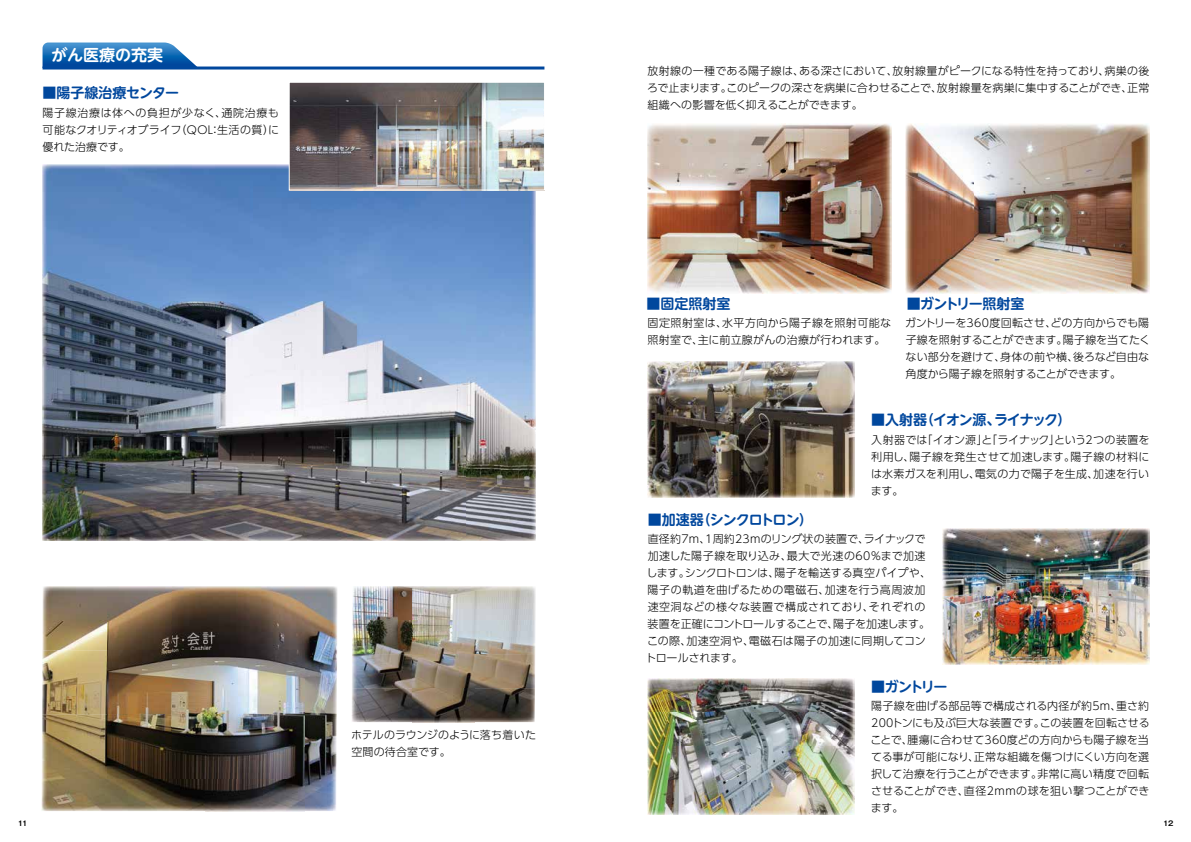
<style>
.page{position:relative;width:1191px;height:842px;background:#fff}
.page>*{position:absolute;margin:0;border:0;box-sizing:border-box;transform-origin:0 0}
.t1{font:16px "UD Shin M Go Pro De Bold 90 pv RKSJ H";letter-spacing:-.005em;color:#fff}
.t2{font:14px "UD Shin M Go Pro De Bold 90 pv RKSJ H";letter-spacing:-.06em;color:#00479d}
.t3{font:14px "UD Shin M Go Pro De Bold 90 pv RKSJ H";letter-spacing:-.01em;color:#00479d}
.t4{font:11px/17px "UD Shin Go Pro Light 90 pv RKSJ H";letter-spacing:.01em;color:#000}
.t5{font:11px/17px "UD Shin Go Pro Light 90 pv RKSJ H";letter-spacing:.03em;color:#000}
.t6{font:11px/17px "UD Shin Go Pro Light 90 pv RKSJ H";letter-spacing:-.015em;color:#000}
.t7{font:11px/17px "UD Shin Go Pro Light 90 pv RKSJ H";letter-spacing:-.02em;color:#000}
.t8{font:11px/17px "UD Shin Go Pro Light 90 pv RKSJ H";letter-spacing:-.01em;color:#000}
.t9{font:11px/17px "UD Shin Go Pro Light 90 pv RKSJ H";letter-spacing:-.03em;color:#000}
.t10{font:11px/17px "UD Shin Go Pro Light 90 pv RKSJ H";letter-spacing:.06em;color:#000}
.t11{font:11px "UD Shin Go Pro Light 90 pv RKSJ H";letter-spacing:.035em;color:#000}
.t12{font:11px "UD Shin Go Pro Light 90 pv RKSJ H";letter-spacing:.05em;color:#000}
.t13{font:11px "UD Shin Go Pro Light 90 pv RKSJ H";letter-spacing:.045em;color:#000}
.t14{font:11px "UD Shin Go Pro Light 90 pv RKSJ H";letter-spacing:-.025em;color:#000}
.t15{font:11px "UD Shin Go Pro Light 90 pv RKSJ H";letter-spacing:-.05em;color:#000}
.t16{font:7px "Gothic MB101 Pro De Bold 90 pv RKSJ H";color:#000}
</style>
<div class="page">
<img style="left:42px;top:164px;width:494px;height:377px">
<img style="left:647px;top:123px;width:244px;height:171px">
<img style="left:905px;top:123px;width:244px;height:171px">
<img style="left:41px;top:586px;width:296px;height:225px">
<img style="left:351px;top:586px;width:185px;height:136px">
<img style="left:647px;top:361px;width:207px;height:136px">
<img style="left:647px;top:679px;width:207px;height:136px">
<img style="left:942px;top:528px;width:207px;height:136px">
<img style="left:291px;top:84px;width:252px;height:105px">
<div style="left:289px;top:82px;width:256px;height:109px;border:1px solid #fff"></div>
<svg style="left:43px;top:43px;width:155px;height:24px;background:#2c76ba"></svg>
<hr style="left:43px;top:67px;width:501px;height:3px;background:#00479d">
<h1 class="t1" style="left:51px;top:42px;width:113px">がん医療の充実</h1>
<p class="t3" style="left:43px;top:81px;width:138px">■陽子線治療センター</p>
<p class="t10" style="left:175px;top:104px;width:105px;text-indent:-133px">陽子線治療は体への負担が少なく、<br>（QOL 生活の質に）</p>
<p class="t4" style="left:221px;top:104px;width:59px">通院治療も</p>
<p class="t7" style="left:43px;top:121px;width:140px">可能なクオリティオブライフ優れた治療です。</p>
<p class="t4" style="left:210px;top:121px;width:12px">：</p>
<p class="t16" style="left:18px;top:817px;width:11px">11</p>
<p class="t4" style="left:351px;top:726px;width:186px">ホテルのラウンジのように落ち着いた空間の待合室です。</p>
<p class="t4" style="left:892px;top:62px;width:218px">放射線量がピークになる特性を持っており、</p>
<p class="t5" style="left:647px;top:62px;width:158px">放射線の一種である陽子線は、</p>
<p class="t4" style="left:1104px;top:62px;width:47px">病巣の後</p>
<p class="t4" style="left:799px;top:62px;width:100px">ある深さにおいて、</p>
<p class="t6" style="left:726px;top:79px;width:217px">このピークの深さを病巣に合わせることで、</p>
<p class="t4" style="left:937px;top:79px;width:197px">放射線量を病巣に集中することができ、</p>
<p class="t9" style="left:647px;top:79px;width:217px">ろで止まります。<br>組織への影響を低く抑えることができます。</p>
<p class="t4" style="left:1127px;top:79px;width:24px">正常</p>
<p class="t2" style="left:646px;top:293px;width:85px">■固定照射室</p>
<p class="t2" style="left:906px;top:293px;width:119px">■ガントリー照射室</p>
<p class="t4" style="left:698px;top:314px;width:189px;text-indent:-50px">固定照射室は、<br>主に前立腺がんの治療が行われます。</p>
<p class="t13" style="left:722px;top:314px;width:171px">水平方向から陽子線を照射可能な</p>
<p class="t4" style="left:647px;top:331px;width:57px">照射室で、</p>
<p class="t4" style="left:905px;top:314px;width:153px">ガントリーを360度回転させ、</p>
<p class="t4" style="left:1050px;top:314px;width:100px">どの方向からでも陽</p>
<p class="t14" style="left:905px;top:331px;width:163px">子線を照射することができます。</p>
<p class="t4" style="left:1062px;top:331px;width:89px">陽子線を当てたく</p>
<p class="t7" style="left:1073px;top:348px;width:77px">後ろなど自由な</p>
<p class="t4" style="left:905px;top:348px;width:217px">ない部分を避けて、<br>角度から陽子線を照射することができます。</p>
<p class="t4" style="left:1000px;top:348px;width:80px">身体の前や横、</p>
<p class="t2" style="left:920px;top:409px;width:82px">（イオン源、</p>
<p class="t2" style="left:994px;top:409px;width:79px">ライナック(</p>
<p class="t2" style="left:871px;top:409px;width:57px">■入射器</p>
<p class="t4" style="left:921px;top:430px;width:229px">「イオン源 「と」 ライナックという2つの装置を</p>
<p class="t4" style="left:871px;top:430px;width:58px">入射器では</p>
<p class="t4" style="left:1049px;top:430px;width:12px">」</p>
<p class="t4" style="left:909px;top:447px;width:167px">陽子線を発生させて加速します。</p>
<p class="t11" style="left:1070px;top:447px;width:80px">陽子線の材料に</p>
<p class="t4" style="left:871px;top:447px;width:45px">利用し、</p>
<p class="t2" style="left:696px;top:508px;width:118px">（シンクロトロン(</p>
<p class="t2" style="left:647px;top:508px;width:57px">■加速器</p>
<p class="t4" style="left:871px;top:464px;width:111px">は水素ガスを利用し、ます。</p>
<p class="t4" style="left:1093px;top:464px;width:57px">加速を行い</p>
<p class="t5" style="left:975px;top:464px;width:125px">電気の力で陽子を生成、</p>
<p class="t4" style="left:787px;top:530px;width:140px;text-indent:-139px">直径約7m 1、周約23mのリング状の装置で、<br>最大で光速の60%まで加速</p>
<p class="t4" style="left:863px;top:530px;width:63px">ライナックで</p>
<p class="t4" style="left:774px;top:547px;width:158px;text-indent:-127px">加速した陽子線を取り込み、<br>陽子を輸送する真空パイプや、</p>
<p class="t15" style="left:685px;top:564px;width:96px">シンクロトロンは、</p>
<p class="t4" style="left:646px;top:564px;width:45px">します。</p>
<p class="t12" style="left:647px;top:581px;width:183px">陽子の軌道を曲げるための電磁石、</p>
<p class="t11" style="left:824px;top:581px;width:102px">加速を行う高周波加</p>
<p class="t4" style="left:869px;top:598px;width:58px">それぞれの</p>
<p class="t5" style="left:833px;top:598px;width:98px;text-indent:-185px">速空洞などの様々な装置で構成されており、<br>陽子を加速します。</p>
<p class="t8" style="left:749px;top:615px;width:178px;text-indent:-101px">装置を正確にコントロールすることで、<br>電磁石は陽子の加速に同期してコン</p>
<p class="t7" style="left:645px;top:632px;width:99px">この際、<br>トロールされます。</p>
<p class="t4" style="left:686px;top:632px;width:69px">加速空洞や、</p>
<p class="t2" style="left:871px;top:675px;width:78px">■ガントリー</p>
<p class="t4" style="left:1039px;top:697px;width:111px;text-indent:-168px">陽子線を曲げる部品等で構成される内径が約5m、<br>この装置を回転させる</p>
<p class="t4" style="left:1116px;top:697px;width:34px">重さ約</p>
<p class="t4" style="left:891px;top:714px;width:155px">トンにも及ぶ巨大な装置です。</p>
<p class="t4" style="left:871px;top:714px;width:24px">200</p>
<p class="t4" style="left:907px;top:731px;width:243px">腫瘍に合わせて360度どの方向からも陽子線を当</p>
<p class="t4" style="left:870px;top:731px;width:44px">ことで、</p>
<p class="t6" style="left:871px;top:748px;width:110px">てる事が可能になり、</p>
<p class="t4" style="left:974px;top:748px;width:177px">正常な組織を傷つけにくい方向を選</p>
<p class="t4" style="left:963px;top:765px;width:187px;text-indent:-93px">択して治療を行うことができます。<br>直径2mmの球を狙い撃つことができ</p>
<p class="t5" style="left:1037px;top:765px;width:113px">非常に高い精度で回転</p>
<p class="t6" style="left:871px;top:782px;width:99px">させることができ、ます。</p>
<p class="t16" style="left:1163px;top:817px;width:12px">12</p>
</div>
